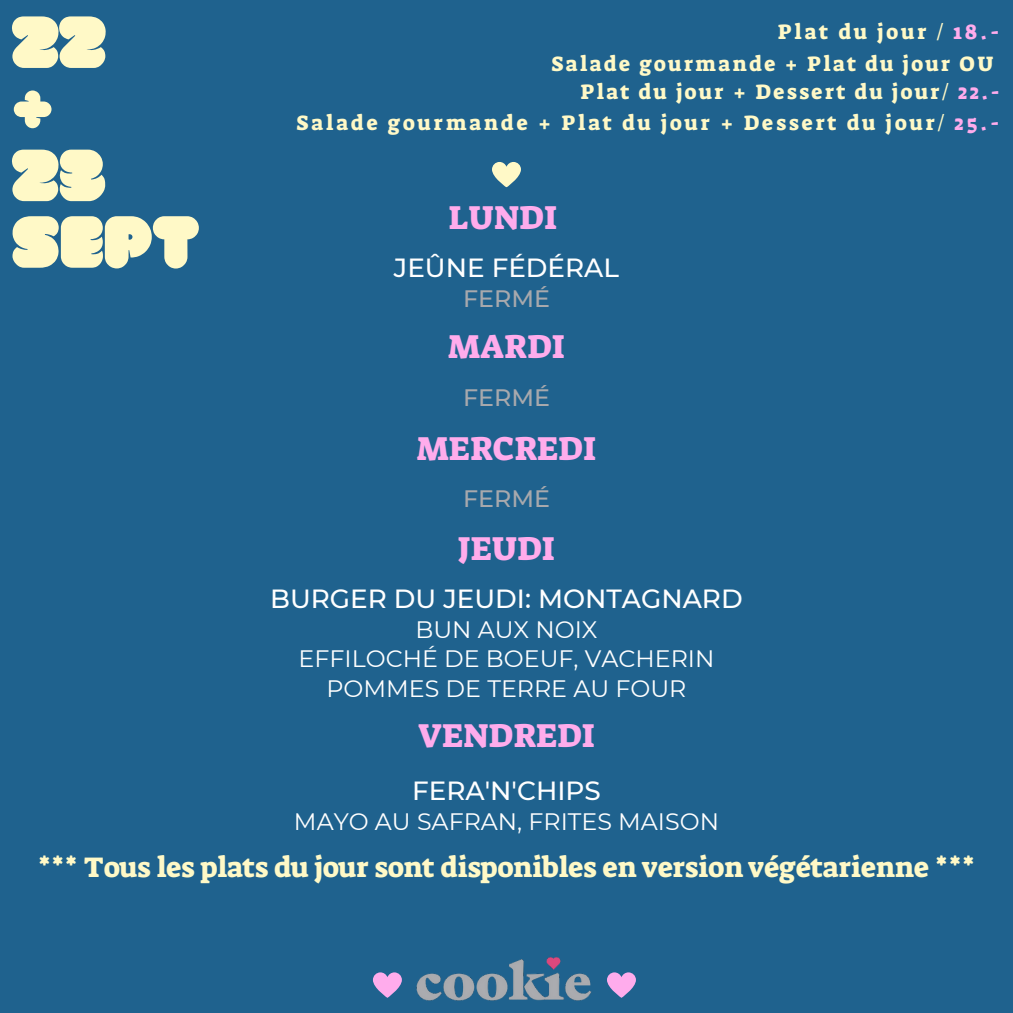
<style>
.page{position:relative;width:1013px;height:1013px;background:#fff}
.page>*{position:absolute;margin:0;border:0;box-sizing:border-box;transform-origin:0 0}
.t1{font:900 72.5px/66.5px "VAL";color:#fff9c7}
.t2{font:33.75px "Suez One";color:#ffacec}
.t3{font:28.75px "Suez One";color:#fff9c7}
.t4{font:500 26.25px "Montserrat";color:#fff}
.t5{font:23.75px/29px "Montserrat";color:#fff;text-align:center}
.t6{font:500 23.75px "Montserrat";color:#a8a9ad}
.t7{font:21.25px/31.9px "Suez One";letter-spacing:.13em;color:#fff9c7;text-align:right}
.s1{color:#ffacec}
</style>
<div class="page">
<div style="left:0;top:0;width:1012px;height:1012px;background:#1f628e"></div>
<svg style="left:492px;top:162px;width:29px;height:25px"></svg>
<img style="left:372px;top:957px;width:251px;height:44px">
<svg style="left:373px;top:972px;width:29px;height:25px"></svg>
<svg style="left:607px;top:972px;width:29px;height:25px"></svg>
<h1 class="t1" style="left:13px;top:9px;width:189px">22<br>+<br>23<br>SEPT</h1>
<p class="t7" style="left:551px;top:16px;width:450px">Plat du jour / <span class="s1">18.-<br></span>Salade gourmande + Plat du jour OU</p>
<p class="t7" style="left:296px;top:76px;width:705px;line-height:31px">Plat du jour + Dessert du jour/ <span class="s1">22.-<br></span>Salade gourmande + Plat du jour + Dessert du jour/ <span class="s1">25.-</span></p>
<h2 class="t2" style="left:449px;top:195px;width:110px">LUNDI</h2>
<p class="t4" style="left:394px;top:251px;width:227px">JEÛNE FÉDÉRAL</p>
<p class="t6" style="left:463px;top:284px;width:88px">FERMÉ</p>
<h2 class="t2" style="left:448px;top:325px;width:118px">MARDI</h2>
<p class="t6" style="left:463px;top:383px;width:88px">FERMÉ</p>
<h2 class="t2" style="left:417px;top:426px;width:181px">MERCREDI</h2>
<p class="t6" style="left:463px;top:484px;width:88px">FERMÉ</p>
<h2 class="t2" style="left:458px;top:526px;width:99px">JEUDI</h2>
<p class="t4" style="left:270px;top:583px;width:474px">BURGER DU JEUDI: MONTAGNARD</p>
<p class="t5" style="left:298px;top:615px;width:417px">BUN AUX NOIX<br>EFFILOCHÉ DE BOEUF, VACHERIN<br>POMMES DE TERRE AU FOUR</p>
<h2 class="t2" style="left:418px;top:714px;width:179px">VENDREDI</h2>
<p class="t4" style="left:412px;top:774px;width:190px">FERA'N'CHIPS</p>
<p class="t5" style="left:294px;top:806px;width:426px">MAYO AU SAFRAN, FRITES MAISON</p>
<h3 class="t3" style="left:38px;top:848px;width:938px">*** Tous les plats du jour sont disponibles en version végétarienne ***</h3>
</div>
